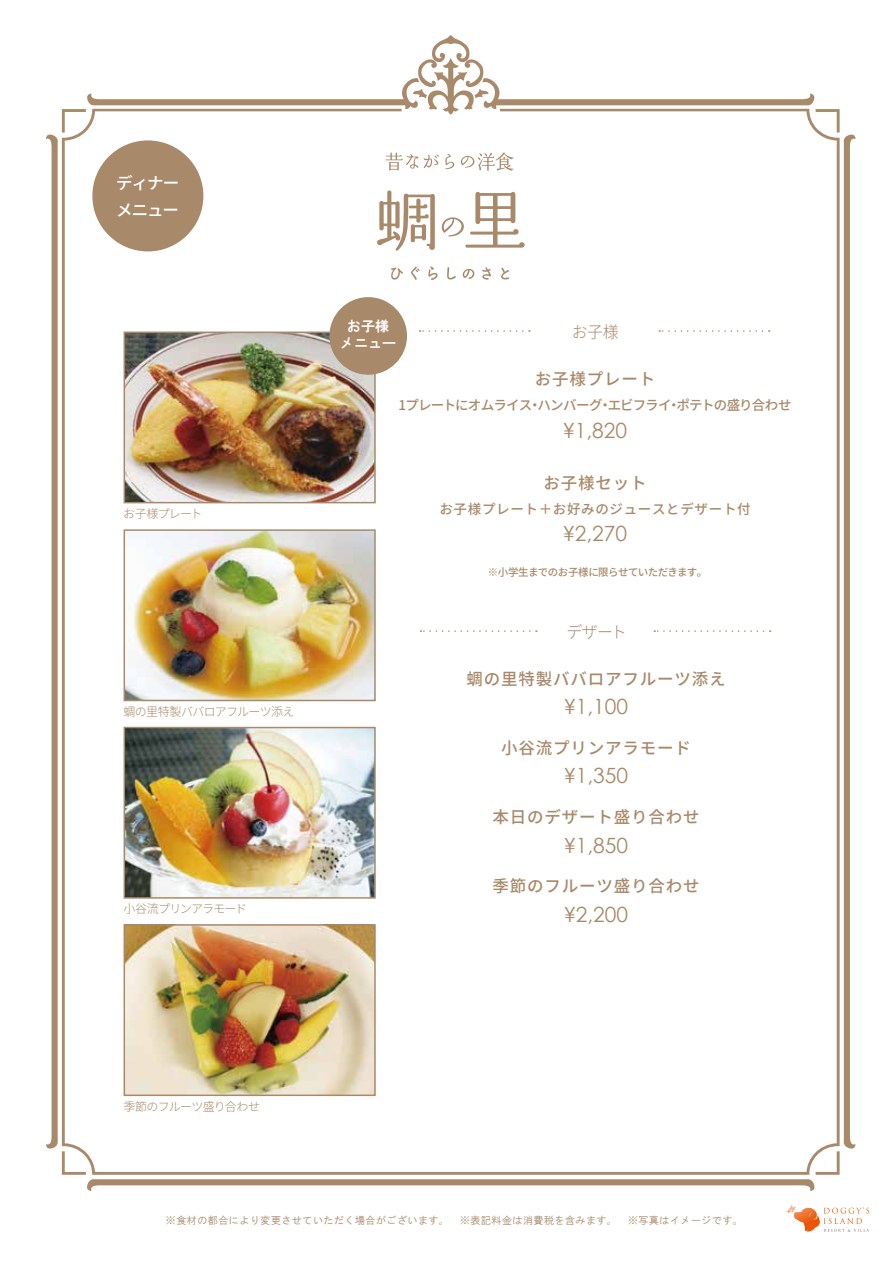
<style>
.page{position:relative;width:893px;height:1263px;background:#fff}
.page>*{position:absolute;margin:0;border:0;box-sizing:border-box;transform-origin:0 0}
.t1{font:21px "Century Gothic";color:#a8896a}
.t2{font:500 16.5px "Gen Shin Gothic";letter-spacing:.05em;color:#a8896a}
.t3{font:500 16.5px/27px "Gen Shin Gothic";letter-spacing:-.065em;color:#fff}
.t4{font:300 16.5px "Gen Shin Gothic";letter-spacing:-.035em;color:#a8896a}
.t5{font:13.95px/16.8px "HGS Gothic E";color:#fff;text-align:center}
.t6{font:500 13.5px "Gen Shin Gothic";letter-spacing:-.04em;color:#a8896a}
.t7{font:500 13.5px "Gen Shin Gothic";letter-spacing:.05em;color:#a8896a}
.t8{font:300 12px "Gen Shin Gothic";letter-spacing:-.055em;color:#a8896a}
.t9{font:10.5px "HGS Gothic M";color:#a8896a}
.t10{font:500 10.5px "Gen Shin Gothic";letter-spacing:-.055em;color:#a8896a}
</style>
<div class="page">
<svg style="left:786px;top:1205px;width:83px;height:27px"></svg>
<img style="left:46px;top:35px;width:809px;height:1156px">
<div style="left:329px;top:297px;width:78px;height:78px;background:#a8896a;border-radius:50%"></div>
<p class="t3" style="left:116px;top:169px;width:65px">ディナーメニュー</p>
<p class="t8" style="left:123px;top:505px;width:81px">お子様プレート</p>
<p class="t8" style="left:124px;top:703px;width:173px">蜩の里特製ババロアフルーツ添え</p>
<p class="t8" style="left:124px;top:900px;width:125px">小谷流プリンアラモード</p>
<p class="t5" style="left:340px;top:317px;width:58px">お子様メニュー</p>
<p class="t4" style="left:572px;top:320px;width:48px">お子様</p>
<p class="t2" style="left:535px;top:367px;width:122px">お子様プレート</p>
<p class="t6" style="left:399px;top:395px;width:394px">1プレートにオムライス・ハンバーグ・エビフライ・ポテトの盛り合わせ</p>
<p class="t1" style="left:563px;top:416px;width:65px">¥1,820</p>
<p class="t2" style="left:543px;top:471px;width:105px">お子様セット</p>
<p class="t7" style="left:439px;top:499px;width:313px">お子様プレート＋お好みのジュースとデザート付</p>
<p class="t1" style="left:563px;top:518px;width:65px">¥2,270</p>
<p class="t10" style="left:488px;top:565px;width:221px">※小学生までのお子様に限らせていただきます。</p>
<p class="t4" style="left:566px;top:620px;width:62px">デザート</p>
<p class="t2" style="left:467px;top:667px;width:261px">蜩の里特製ババロアフルーツ添え</p>
<p class="t1" style="left:564px;top:692px;width:65px">¥1,100</p>
<p class="t2" style="left:501px;top:736px;width:191px">小谷流プリンアラモード</p>
<p class="t1" style="left:564px;top:761px;width:65px">¥1,350</p>
<p class="t2" style="left:492px;top:805px;width:209px">本日のデザート盛り合わせ</p>
<p class="t1" style="left:564px;top:830px;width:65px">¥1,850</p>
<p class="t2" style="left:492px;top:874px;width:209px">季節のフルーツ盛り合わせ</p>
<p class="t1" style="left:564px;top:899px;width:65px">¥2,200</p>
<p class="t8" style="left:124px;top:1098px;width:138px">季節のフルーツ盛り合わせ</p>
<p class="t9" style="left:166px;top:1215px;width:579px">※食材の都合により変更させていただく場合がございます。　※表記料金は消費税を含みます。　※写真はイメージです。</p>
</div>
